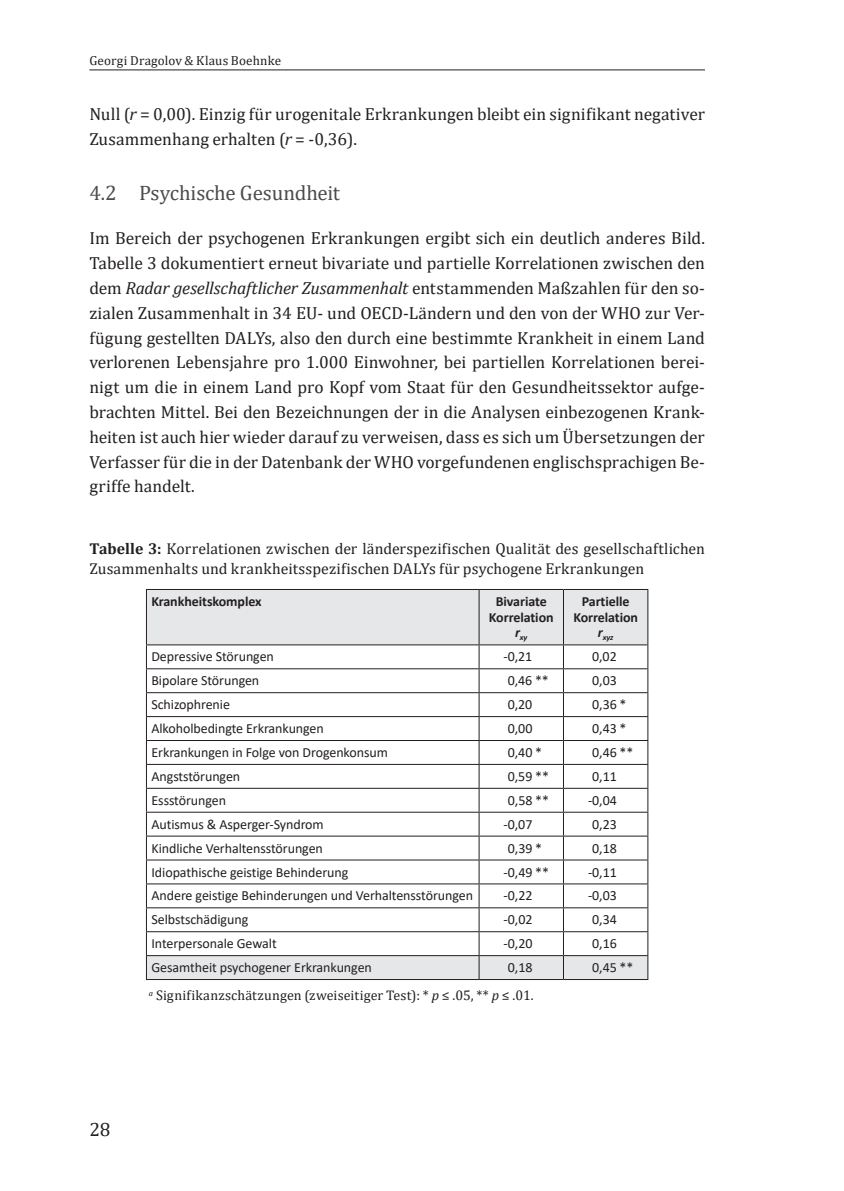
<style>
.page{position:relative;width:844px;height:1191px;background:#fff}
.page>*{position:absolute;margin:0;border:0;box-sizing:border-box;transform-origin:0 0}
.t1{font:21px "Cambria";letter-spacing:-.01em;color:#4b4c4d}
.t2{font:19.25px "Cambria";color:#231f20}
.t3{font:17.5px/24.8px "Cambria";color:#231f20}
.t4{font:15.75px/19.2px "Cambria";letter-spacing:.005em;color:#231f20}
.t5{font:14px "Calibri";letter-spacing:-.005em;color:#231f20}
.t6{font:700 14px/15.8px "Calibri";letter-spacing:-.005em;color:#231f20;text-align:center}
.t7{font:14px "Cambria";letter-spacing:.01em;color:#231f20}
.t8{font:13.12px "Cambria";letter-spacing:.015em;color:#231f20}
.t9{font:italic 700 8.22px "Calibri";color:#231f20}
.s1{font-style:italic}
.s2{font-weight:700}
</style>
<div class="page">
<hr style="left:89px;top:69px;width:615px;height:1px;background:#231f20">
<svg style="left:147px;top:590px;width:500px;height:389px"></svg>
<hr style="left:146px;top:589px;width:333px;height:1px;background:#231f20">
<hr style="left:146px;top:590px;width:1px;height:54px;background:#231f20">
<hr style="left:479px;top:589px;width:84px;height:1px;background:#231f20">
<hr style="left:478px;top:590px;width:1px;height:54px;background:#231f20">
<hr style="left:563px;top:589px;width:85px;height:1px;background:#231f20">
<hr style="left:563px;top:590px;width:1px;height:54px;background:#231f20">
<hr style="left:647px;top:590px;width:1px;height:54px;background:#231f20">
<hr style="left:146px;top:644px;width:333px;height:1px;background:#231f20">
<hr style="left:479px;top:644px;width:84px;height:1px;background:#231f20">
<hr style="left:563px;top:644px;width:85px;height:1px;background:#231f20">
<hr style="left:146px;top:668px;width:333px;height:1px;background:#231f20">
<hr style="left:479px;top:668px;width:84px;height:1px;background:#231f20">
<hr style="left:563px;top:668px;width:85px;height:1px;background:#231f20">
<hr style="left:146px;top:692px;width:333px;height:1px;background:#231f20">
<hr style="left:479px;top:692px;width:84px;height:1px;background:#231f20">
<hr style="left:563px;top:692px;width:85px;height:1px;background:#231f20">
<hr style="left:146px;top:716px;width:333px;height:1px;background:#231f20">
<hr style="left:479px;top:716px;width:84px;height:1px;background:#231f20">
<hr style="left:563px;top:716px;width:85px;height:1px;background:#231f20">
<hr style="left:146px;top:740px;width:333px;height:1px;background:#231f20">
<hr style="left:479px;top:740px;width:84px;height:1px;background:#231f20">
<hr style="left:563px;top:740px;width:85px;height:1px;background:#231f20">
<hr style="left:146px;top:764px;width:333px;height:1px;background:#231f20">
<hr style="left:479px;top:764px;width:84px;height:1px;background:#231f20">
<hr style="left:563px;top:764px;width:85px;height:1px;background:#231f20">
<hr style="left:146px;top:788px;width:333px;height:1px;background:#231f20">
<hr style="left:479px;top:788px;width:84px;height:1px;background:#231f20">
<hr style="left:563px;top:788px;width:85px;height:1px;background:#231f20">
<hr style="left:146px;top:811px;width:333px;height:1px;background:#231f20">
<hr style="left:479px;top:811px;width:84px;height:1px;background:#231f20">
<hr style="left:563px;top:811px;width:85px;height:1px;background:#231f20">
<hr style="left:146px;top:835px;width:333px;height:1px;background:#231f20">
<hr style="left:479px;top:835px;width:84px;height:1px;background:#231f20">
<hr style="left:563px;top:835px;width:85px;height:1px;background:#231f20">
<hr style="left:146px;top:859px;width:333px;height:1px;background:#231f20">
<hr style="left:479px;top:859px;width:84px;height:1px;background:#231f20">
<hr style="left:563px;top:859px;width:85px;height:1px;background:#231f20">
<hr style="left:146px;top:883px;width:333px;height:1px;background:#231f20">
<hr style="left:479px;top:883px;width:84px;height:1px;background:#231f20">
<hr style="left:563px;top:883px;width:85px;height:1px;background:#231f20">
<hr style="left:146px;top:907px;width:333px;height:1px;background:#231f20">
<hr style="left:479px;top:907px;width:84px;height:1px;background:#231f20">
<hr style="left:563px;top:907px;width:85px;height:1px;background:#231f20">
<hr style="left:146px;top:931px;width:333px;height:1px;background:#231f20">
<hr style="left:479px;top:931px;width:84px;height:1px;background:#231f20">
<hr style="left:563px;top:931px;width:85px;height:1px;background:#231f20">
<hr style="left:146px;top:955px;width:333px;height:1px;background:#231f20">
<svg style="left:146px;top:645px;width:1px;height:334px"></svg>
<hr style="left:479px;top:955px;width:84px;height:1px;background:#231f20">
<svg style="left:478px;top:645px;width:1px;height:334px"></svg>
<hr style="left:563px;top:955px;width:85px;height:1px;background:#231f20">
<svg style="left:563px;top:645px;width:1px;height:334px"></svg>
<svg style="left:647px;top:645px;width:1px;height:334px"></svg>
<hr style="left:146px;top:979px;width:333px;height:1px;background:#231f20">
<hr style="left:479px;top:979px;width:84px;height:1px;background:#231f20">
<hr style="left:563px;top:979px;width:85px;height:1px;background:#231f20">
<p class="t8" style="left:89px;top:52px;width:193px">Georgi Dragolov &amp; Klaus Boehnke</p>
<p class="t3" style="left:89px;top:102px;width:617px">Null (<span class="s1">r</span> = 0,00). Einzig für urogenitale Erkrankungen bleibt ein signifikant negativer<br>Zusammenhang erhalten (<span class="s1">r</span> = -0,36).</p>
<p class="t1" style="left:89px;top:180px;width:252px">4.2 Psychische Gesundheit</p>
<p class="t3" style="left:89px;top:226px;width:617px;text-align:justify">Im Bereich der psychogenen Erkrankungen ergibt sich ein deutlich anderes Bild.<br>Tabelle 3 dokumentiert erneut bivariate und partielle Korrelationen zwischen den dem <span class="s1">Radar gesellschaftlicher Zusammenhalt</span> entstammenden Maßzahlen für den so&shy;zialen Zusammenhalt in 34 EU- und OECD-Ländern und den von der WHO zur Ver&shy;fügung gestellten DALYs, also den durch eine bestimmte Krankheit in einem Land verlorenen Lebensjahre pro 1.000 Einwohner, bei partiellen Korrelationen berei&shy;nigt um die in einem Land pro Kopf vom Staat für den Gesundheitssektor aufge&shy;brachten Mittel. Bei den Bezeichnungen der in die Analysen einbezogenen Krank&shy;heiten ist auch hier wieder darauf zu verweisen, dass es sich um Übersetzungen der Verfasser für die in der Datenbank der WHO vorgefundenen englischsprachigen Be&shy;griffe handelt.</p>
<p class="t4" style="left:89px;top:539px;width:617px"><span class="s2">Tabelle 3:</span> Korrelationen zwischen der länderspezifischen Qualität des gesellschaftlichen<br>Zusammenhalts und krankheitsspezifischen DALYs für psychogene Erkrankungen</p>
<p class="t6" style="left:151px;top:593px;width:112px">Krankheitskomplex</p>
<p class="t6" style="left:489px;top:593px;width:66px">Bivariate<br>Korrelation</p>
<p class="t9" style="left:515px;top:631px;width:14px"><sup>r</sup>xy</p>
<p class="t6" style="left:573px;top:593px;width:66px">Partielle<br>Korrelation</p>
<p class="t9" style="left:597px;top:631px;width:17px"><sup>r</sup>xyz</p>
<p class="t5" style="left:151px;top:647px;width:124px">Depressive Störungen</p>
<p class="t5" style="left:503px;top:647px;width:30px">-0,21</p>
<p class="t5" style="left:592px;top:647px;width:26px">0,02</p>
<p class="t5" style="left:151px;top:671px;width:109px">Bipolare Störungen</p>
<p class="t5" style="left:507px;top:671px;width:43px">0,46 **</p>
<p class="t5" style="left:592px;top:671px;width:26px">0,03</p>
<p class="t5" style="left:151px;top:695px;width:80px">Schizophrenie</p>
<p class="t5" style="left:507px;top:695px;width:26px">0,20</p>
<p class="t5" style="left:592px;top:695px;width:36px">0,36 *</p>
<p class="t5" style="left:151px;top:718px;width:174px">Alkoholbedingte Erkrankungen</p>
<p class="t5" style="left:507px;top:718px;width:26px">0,00</p>
<p class="t5" style="left:592px;top:718px;width:36px">0,43 *</p>
<p class="t5" style="left:151px;top:742px;width:238px">Erkrankungen in Folge von Drogenkonsum</p>
<p class="t5" style="left:507px;top:742px;width:36px">0,40 *</p>
<p class="t5" style="left:592px;top:742px;width:43px">0,46 **</p>
<p class="t5" style="left:151px;top:766px;width:90px">Angststörungen</p>
<p class="t5" style="left:507px;top:766px;width:43px">0,59 **</p>
<p class="t5" style="left:592px;top:766px;width:26px">0,11</p>
<p class="t5" style="left:151px;top:790px;width:76px">Essstörungen</p>
<p class="t5" style="left:507px;top:790px;width:43px">0,58 **</p>
<p class="t5" style="left:588px;top:790px;width:30px">-0,04</p>
<p class="t5" style="left:151px;top:814px;width:174px">Autismus &amp; Asperger-Syndrom</p>
<p class="t5" style="left:503px;top:814px;width:30px">-0,07</p>
<p class="t5" style="left:592px;top:814px;width:26px">0,23</p>
<p class="t5" style="left:151px;top:838px;width:173px">Kindliche Verhaltensstörungen</p>
<p class="t5" style="left:507px;top:838px;width:36px">0,39 *</p>
<p class="t5" style="left:592px;top:838px;width:26px">0,18</p>
<p class="t5" style="left:151px;top:862px;width:198px">Idiopathische geistige Behinderung</p>
<p class="t5" style="left:503px;top:862px;width:47px">-0,49 **</p>
<p class="t5" style="left:588px;top:862px;width:30px">-0,11</p>
<p class="t5" style="left:151px;top:886px;width:323px">Andere geistige Behinderungen und Verhaltensstörungen</p>
<p class="t5" style="left:503px;top:886px;width:30px">-0,22</p>
<p class="t5" style="left:588px;top:886px;width:30px">-0,03</p>
<p class="t5" style="left:151px;top:910px;width:98px">Selbstschädigung</p>
<p class="t5" style="left:503px;top:910px;width:30px">-0,02</p>
<p class="t5" style="left:592px;top:910px;width:26px">0,34</p>
<p class="t5" style="left:151px;top:934px;width:127px">Interpersonale Gewalt</p>
<p class="t5" style="left:503px;top:934px;width:30px">-0,20</p>
<p class="t5" style="left:592px;top:934px;width:26px">0,16</p>
<p class="t5" style="left:151px;top:957px;width:222px">Gesamtheit psychogener Erkrankungen</p>
<p class="t5" style="left:507px;top:957px;width:26px">0,18</p>
<p class="t5" style="left:592px;top:957px;width:43px">0,45 **</p>
<p class="t7" style="left:149px;top:987px;width:386px"><sup>a</sup> Signifikanzschätzungen (zweiseitiger Test): * <span class="s1">p</span> ≤ .05, ** <span class="s1">p</span> ≤ .01.</p>
<p class="t2" style="left:89px;top:1118px;width:23px">28</p>
</div>
